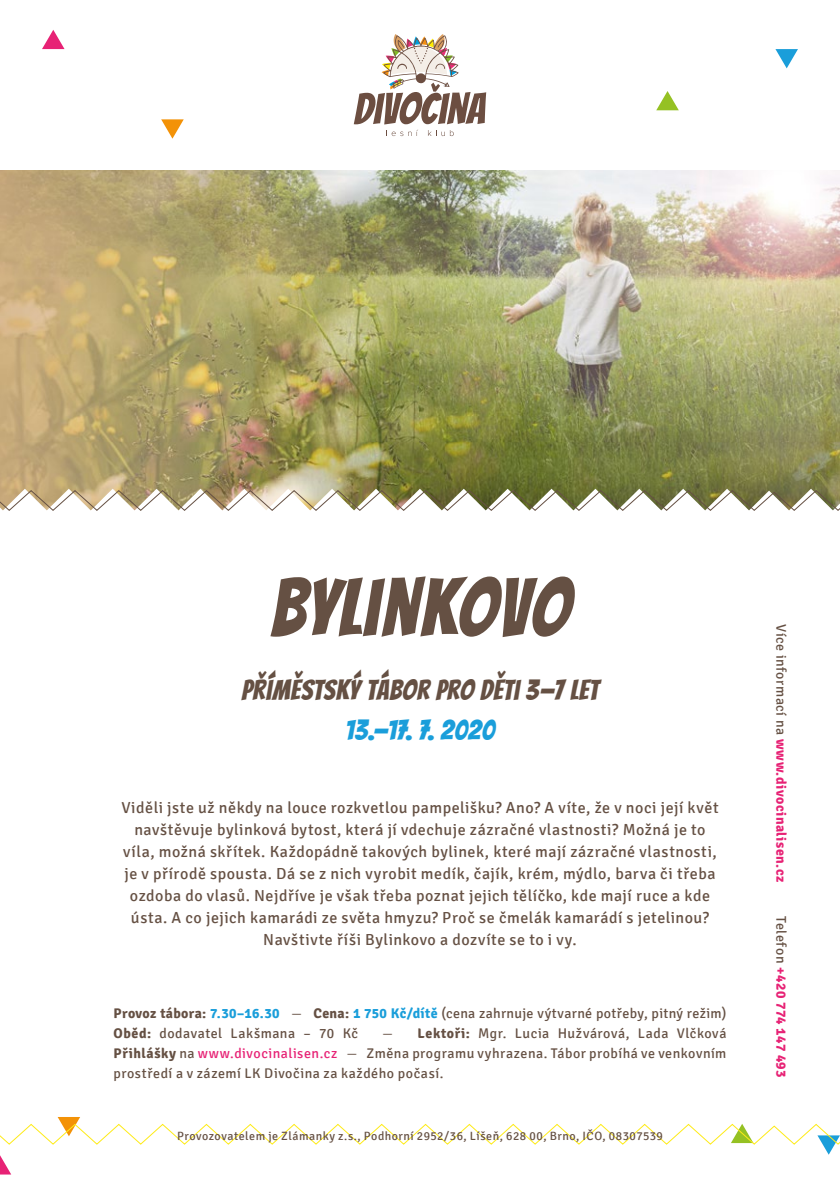
<style>
.page{position:relative;width:840px;height:1191px;background:#fff}
.page>*{position:absolute;margin:0;border:0;box-sizing:border-box;transform-origin:0 0}
.t1{font:80px "Bangers";letter-spacing:.015em;color:#655043}
.t2{font:28px "Bangers";letter-spacing:.02em;color:#655043}
.t3{font:28px "Bangers";letter-spacing:.015em;color:#1a9eda}
.t4{font:16px/22px "Signika";letter-spacing:.03em;color:#655043;text-align:center}
.t5{font:14px/20px "Signika";letter-spacing:.035em;color:#655043}
.t6{font:700 14px "Signika";letter-spacing:.035em;color:#e72275}
.t7{font:12px "Signika";letter-spacing:.04em;color:#655043}
.s1{font-weight:700}
.s2{font-weight:700;color:#1a9eda}
.s3{font-weight:300}
.s4{color:#e72275}
.s5{font-weight:400;color:#655043}
</style>
<div class="page">
<img style="left:0;top:170px;width:839px;height:319px">
<svg style="left:161px;top:119px;width:23px;height:20px"></svg>
<svg style="left:775px;top:49px;width:22px;height:19px"></svg>
<svg style="left:42px;top:30px;width:22px;height:19px"></svg>
<svg style="left:656px;top:91px;width:22px;height:19px"></svg>
<svg style="left:353px;top:34px;width:133px;height:90px"></svg>
<svg style="left:386px;top:130px;width:32px;height:6px"></svg>
<svg style="left:428px;top:130px;width:25px;height:6px"></svg>
<svg style="left:0;top:1117px;width:839px;height:57px"></svg>
<svg style="left:0;top:489px;width:839px;height:22px"></svg>
<h1 class="t1" style="left:270px;top:562px;width:300px">BYLINKOVO</h1>
<h2 class="t2" style="left:241px;top:673px;width:358px">PŘÍMĚSTSKÝ TÁBOR PRO DĚTI 3—7 LET</h2>
<h2 class="t3" style="left:345px;top:713px;width:151px">13.—17. 7. 2020</h2>
<h2 class="t3" style="left:397px;top:712px;width:33px">- -</h2>
<p class="t4" style="left:121px;top:796px;width:598px">Viděli jste už někdy na louce rozkvetlou pampelišku? Ano? A víte, že v noci její květ navštěvuje bylinková bytost, která jí vdechuje zázračné vlastnosti? Možná je to víla, možná skřítek. Každopádně takových bylinek, které mají zázračné vlastnosti, je v přírodě spousta. Dá se z nich vyrobit medík, čajík, krém, mýdlo, barva či třeba ozdoba do vlasů. Nejdříve je však třeba poznat jejich tělíčko, kde mají ruce a kde ústa. A co jejich kamarádi ze světa hmyzu? Proč se čmelák kamarádí s jetelinou?<br>Navštivte říši Bylinkovo a dozvíte se to i vy.</p>
<p class="t5" style="left:113px;top:1003px;width:614px"><span class="s1">Provoz tábora:</span> <span class="s2">7.30–16.30</span> <span class="s3">—</span> <span class="s1">Cena:</span> <span class="s2">1 750 Kč/dítě</span> (cena zahrnuje výtvarné potřeby, pitný režim)<br><span class="s1">Oběd:</span> dodavatel Lakšmana – 70 Kč</p>
<p class="t5" style="left:113px;top:1023px;width:614px;text-align:justify;text-indent:269px"><span class="s3">—</span> <span class="s1">Lektoři:</span> Mgr. Lucia Hužvárová, Lada Vlčková <span class="s1">Přihlášky</span> na <span class="s4">www.divocinalisen.cz</span> <span class="s3">—</span> Změna programu vyhrazena. Tábor probíhá ve venkovním prostředí a v zázemí LK Divočina za každého počasí.</p>
<p class="t7" style="left:177px;top:1129px;width:487px">Provozovatelem je Zlámanky z.s., Podhorní 2952/36, Líšeň, 628 00, Brno, IČO, 08307539</p>
<p class="t6" style="left:789px;top:624px;width:260px;rotate:90deg"><span class="s5">Více informací na</span> www.divocinalisen.cz</p>
<p class="t6" style="left:789px;top:916px;width:163px;rotate:90deg"><span class="s5">Telefon</span> +420 774 147 493</p>
</div>
